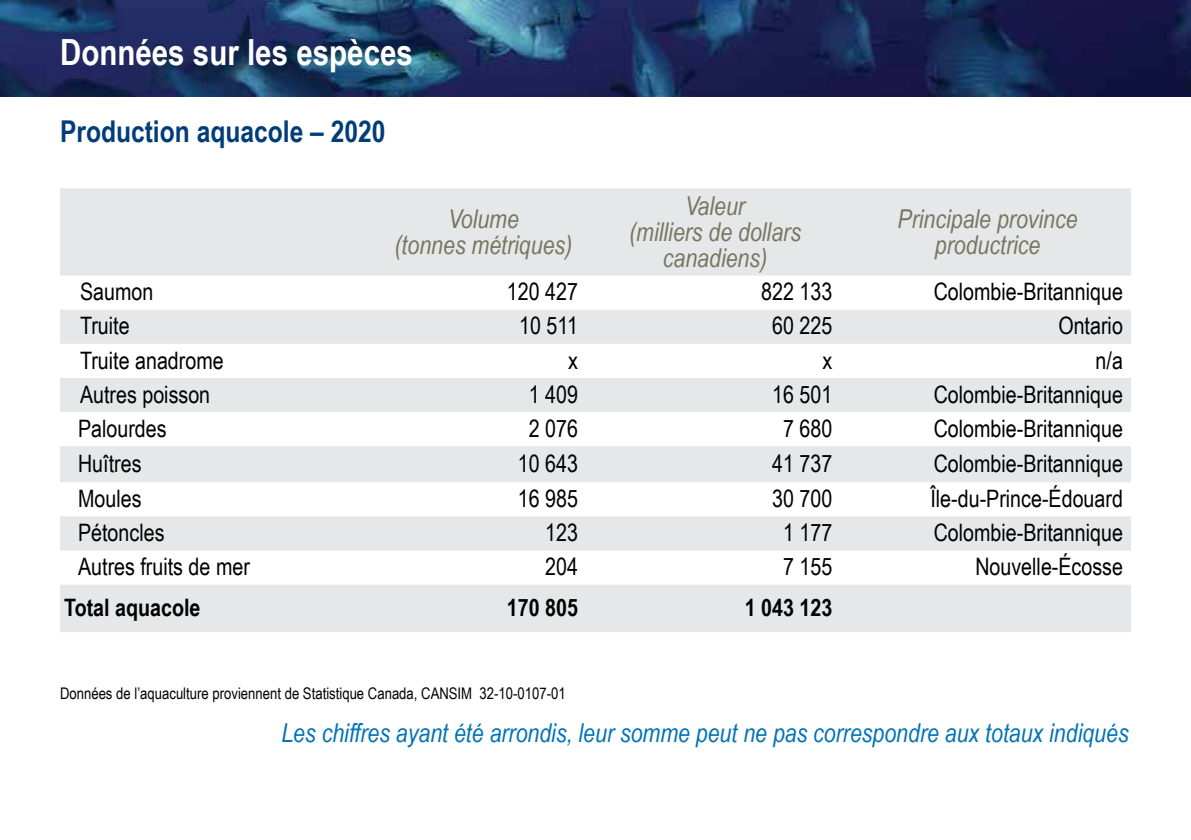
<style>
.page{position:relative;width:1191px;height:840px;background:#fff}
.page>*{position:absolute;margin:0;border:0;box-sizing:border-box;transform-origin:0 0}
.t1{font:700 36px "Arial Narrow";color:#fff}
.t2{font:700 30px "Arial Narrow";color:#003d79}
.t3{font:italic 26px/26px "Arial Narrow";color:#767662;text-align:center}
.t4{font:italic 26px "Arial Narrow";color:#0073b7}
.t5{font:24px "Arial Narrow";color:#000}
.t6{font:700 24px "Arial Narrow";color:#000}
.t7{font:16px "Arial Narrow";color:#000}
</style>
<div class="page">
<img style="left:0;top:0;width:1191px;height:96px">
<svg style="left:60px;top:188px;width:1071px;height:443px;fill:#e6e7e8"></svg>
<h1 class="t1" style="left:60px;top:25px;width:354px">Données sur les espèces</h1>
<p class="t2" style="left:60px;top:109px;width:327px">Production aquacole – 2020</p>
<p class="t3" style="left:394px;top:206px;width:179px">Volume<br>(tonnes métriques)</p>
<p class="t3" style="left:629px;top:193px;width:173px">Valeur<br>(milliers de dollars canadiens)</p>
<p class="t3" style="left:897px;top:206px;width:182px">Principale province productrice</p>
<p class="t5" style="left:80px;top:274px;width:75px">Saumon</p>
<p class="t5" style="left:507px;top:274px;width:73px">120 427</p>
<p class="t5" style="left:761px;top:274px;width:73px">822 133</p>
<p class="t5" style="left:933px;top:274px;width:191px">Colombie-Britannique</p>
<p class="t5" style="left:80px;top:308px;width:51px">Truite</p>
<p class="t5" style="left:519px;top:308px;width:60px">10 511</p>
<p class="t5" style="left:772px;top:308px;width:62px">60 225</p>
<p class="t5" style="left:1058px;top:308px;width:66px">Ontario</p>
<p class="t5" style="left:80px;top:342px;width:145px">Truite anadrome</p>
<p class="t5" style="left:568px;top:342px;width:11px">x</p>
<p class="t5" style="left:822px;top:342px;width:11px">x</p>
<p class="t5" style="left:1095px;top:342px;width:29px">n/a</p>
<p class="t5" style="left:80px;top:376px;width:132px">Autres poisson</p>
<p class="t5" style="left:528px;top:376px;width:51px">1 409</p>
<p class="t5" style="left:772px;top:376px;width:62px">16 501</p>
<p class="t5" style="left:933px;top:376px;width:191px">Colombie-Britannique</p>
<p class="t5" style="left:78px;top:410px;width:90px">Palourdes</p>
<p class="t5" style="left:529px;top:410px;width:51px">2 076</p>
<p class="t5" style="left:783px;top:410px;width:51px">7 680</p>
<p class="t5" style="left:933px;top:410px;width:191px">Colombie-Britannique</p>
<p class="t5" style="left:78px;top:445px;width:65px">Huîtres</p>
<p class="t5" style="left:518px;top:445px;width:62px">10 643</p>
<p class="t5" style="left:772px;top:445px;width:62px">41 737</p>
<p class="t5" style="left:933px;top:445px;width:191px">Colombie-Britannique</p>
<p class="t5" style="left:78px;top:481px;width:65px">Moules</p>
<p class="t5" style="left:518px;top:481px;width:62px">16 985</p>
<p class="t5" style="left:772px;top:481px;width:62px">30 700</p>
<p class="t5" style="left:930px;top:481px;width:194px">Île-du-Prince-Édouard</p>
<p class="t5" style="left:78px;top:515px;width:88px">Pétoncles</p>
<p class="t5" style="left:545px;top:515px;width:34px">123</p>
<p class="t5" style="left:783px;top:515px;width:51px">1 177</p>
<p class="t5" style="left:933px;top:515px;width:191px">Colombie-Britannique</p>
<p class="t5" style="left:78px;top:549px;width:173px">Autres fruits de mer</p>
<p class="t5" style="left:545px;top:549px;width:34px">204</p>
<p class="t5" style="left:783px;top:549px;width:51px">7 155</p>
<p class="t5" style="left:975px;top:549px;width:149px">Nouvelle-Écosse</p>
<p class="t6" style="left:64px;top:589px;width:138px">Total aquacole</p>
<p class="t6" style="left:507px;top:589px;width:73px">170 805</p>
<p class="t6" style="left:745px;top:589px;width:89px">1 043 123</p>
<p class="t7" style="left:60px;top:681px;width:507px">Données de l’aquaculture proviennent de Statistique Canada, CANSIM 32-10-0107-01</p>
<p class="t4" style="left:281px;top:714px;width:848px">Les chiffres ayant été arrondis, leur somme peut ne pas correspondre aux totaux indiqués</p>
</div>
